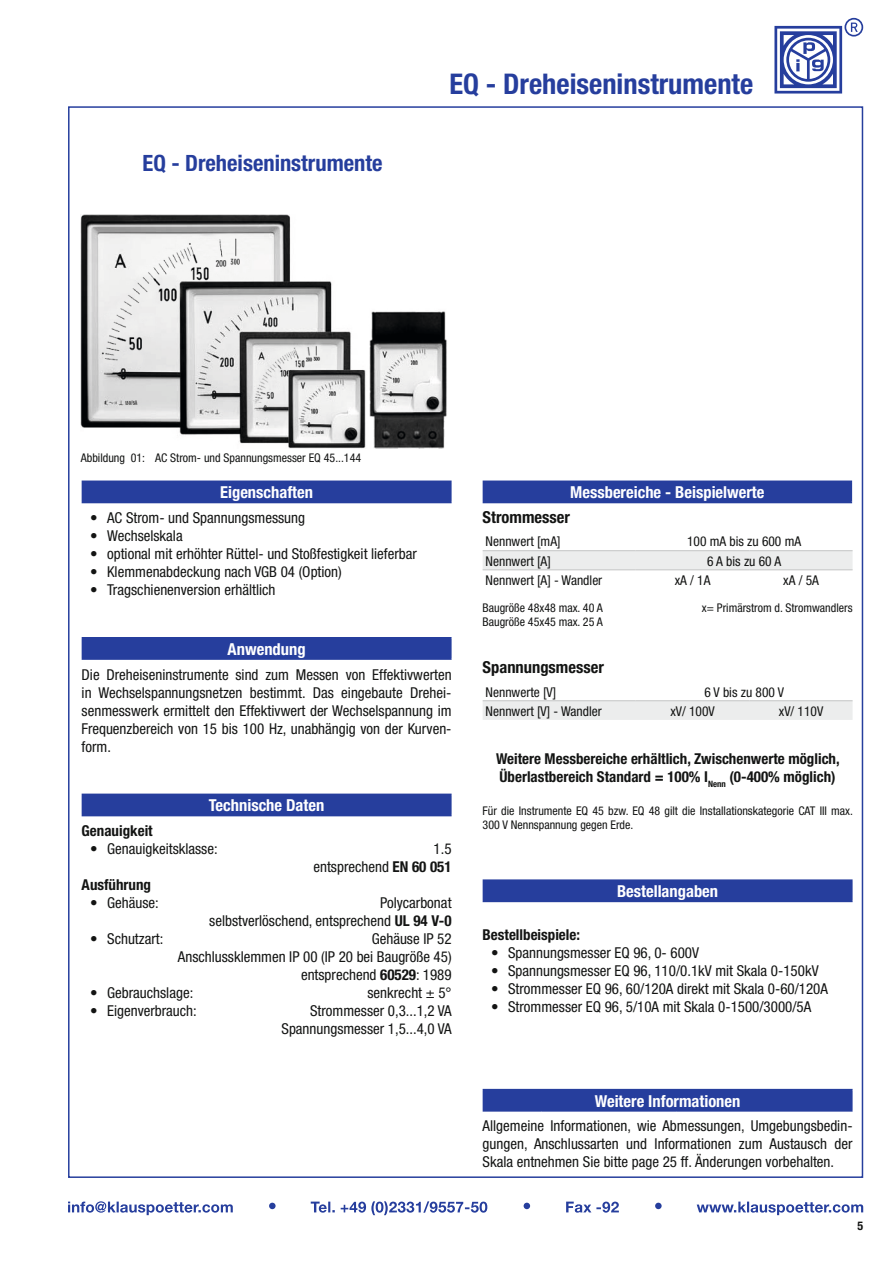
<style>
.page{position:relative;width:893px;height:1263px;background:#fff}
.page>*{position:absolute;margin:0;border:0;box-sizing:border-box;transform-origin:0 0}
.t1{font:700 condensed 28.5px "Helvetica Neue";color:#263e9d}
.t2{font:700 condensed 22.5px "Helvetica Neue";color:#263e9d}
.t3{font:700 condensed 16.5px "Helvetica Neue";color:#fff}
.t4{font:700 condensed 16.5px "Helvetica Neue";color:#131413}
.t5{font:condensed 15px/18px "Helvetica Neue";color:#131413;text-align:right}
.t6{font:700 condensed 15px/18px "Helvetica Neue";color:#131413}
.t7{font:condensed 13.5px "Helvetica Neue";color:#131413}
.t8{font:condensed 12px/14.4px "Helvetica Neue";color:#131413}
.t9{font:700 condensed 12px "Helvetica Neue";color:#131413}
.s1{font-weight:700}
</style>
<div class="page">
<svg style="left:774px;top:18px;width:89px;height:76px"></svg>
<svg style="left:697px;top:1201px;width:166px;height:14px"></svg>
<svg style="left:68px;top:1201px;width:165px;height:14px"></svg>
<svg style="left:311px;top:1201px;width:176px;height:14px"></svg>
<svg style="left:566px;top:1201px;width:53px;height:11px"></svg>
<div style="left:269px;top:1203px;width:7px;height:6px;background:#263e9d;border-radius:50%"></div>
<svg style="left:524px;top:1203px;width:6px;height:6px"></svg>
<div style="left:655px;top:1203px;width:7px;height:6px;background:#263e9d;border-radius:50%"></div>
<img style="left:81px;top:215px;width:366px;height:234px">
<div style="left:82px;top:481px;width:369px;height:21px;background:#263e9d"></div>
<hr style="left:82px;top:480px;width:370px;height:2px;background:#263e9d">
<hr style="left:450px;top:482px;width:2px;height:20px;background:#263e9d">
<hr style="left:82px;top:502px;width:370px;height:1px;background:#263e9d">
<div style="left:82px;top:638px;width:369px;height:21px;background:#263e9d"></div>
<hr style="left:82px;top:637px;width:370px;height:1px;background:#263e9d">
<hr style="left:450px;top:638px;width:2px;height:20px;background:#263e9d">
<hr style="left:82px;top:658px;width:370px;height:2px;background:#263e9d">
<div style="left:82px;top:794px;width:369px;height:22px;background:#263e9d"></div>
<hr style="left:82px;top:794px;width:370px;height:1px;background:#263e9d">
<hr style="left:450px;top:795px;width:2px;height:20px;background:#263e9d">
<hr style="left:82px;top:815px;width:370px;height:1px;background:#263e9d">
<div style="left:483px;top:880px;width:369px;height:21px;background:#263e9d"></div>
<hr style="left:483px;top:879px;width:370px;height:2px;background:#263e9d">
<hr style="left:851px;top:881px;width:2px;height:20px;background:#263e9d">
<hr style="left:483px;top:901px;width:370px;height:1px;background:#263e9d">
<div style="left:483px;top:1089px;width:369px;height:22px;background:#263e9d"></div>
<hr style="left:764px;top:1089px;width:89px;height:1px;background:#263e9d">
<hr style="left:851px;top:1090px;width:2px;height:20px;background:#263e9d">
<hr style="left:764px;top:1110px;width:89px;height:1px;background:#263e9d">
<div style="left:483px;top:481px;width:368px;height:21px;background:#263e9d"></div>
<svg style="left:851px;top:482px;width:1px;height:20px"></svg>
<hr style="left:483px;top:480px;width:369px;height:2px;background:#263e9d">
<hr style="left:483px;top:502px;width:369px;height:1px;background:#263e9d">
<div style="left:483px;top:551px;width:370px;height:18px;background:#eceded"></div>
<hr style="left:636px;top:550px;width:113px;height:1px;background:#c4c5c5">
<hr style="left:749px;top:550px;width:104px;height:1px;background:#c4c5c5">
<hr style="left:483px;top:569px;width:153px;height:1px;background:#c4c5c5">
<hr style="left:636px;top:569px;width:113px;height:1px;background:#c4c5c5">
<hr style="left:749px;top:569px;width:104px;height:1px;background:#c4c5c5">
<hr style="left:483px;top:550px;width:153px;height:1px;background:#c4c5c5">
<div style="left:483px;top:701px;width:370px;height:19px;background:#eceded"></div>
<hr style="left:483px;top:700px;width:153px;height:1px;background:#c4c5c5">
<hr style="left:636px;top:700px;width:113px;height:1px;background:#c4c5c5">
<hr style="left:749px;top:700px;width:104px;height:1px;background:#c4c5c5">
<h2 class="t2" style="left:143px;top:149px;width:241px">EQ - Dreheiseninstrumente</h2>
<h1 class="t1" style="left:449px;top:66px;width:305px">EQ - Dreheiseninstrumente</h1>
<p class="t8" style="left:81px;top:451px;width:282px">Abbildung 01: AC Strom- und Spannungsmesser EQ 45...144</p>
<p class="t3" style="left:220px;top:482px;width:94px">Eigenschaften</p>
<p class="t5" style="left:90px;top:509px;width:216px">• AC Strom- und Spannungsmessung</p>
<p class="t5" style="left:90px;top:527px;width:94px">• Wechselskala</p>
<p class="t5" style="left:90px;top:545px;width:328px">• optional mit erhöhter Rüttel- und Stoßfestigkeit lieferbar</p>
<p class="t5" style="left:90px;top:563px;width:253px">• Klemmenabdeckung nach VGB 04 (Option)</p>
<p class="t5" style="left:90px;top:581px;width:187px">• Tragschienenversion erhältlich</p>
<p class="t3" style="left:228px;top:639px;width:79px">Anwendung</p>
<p class="t5" style="left:82px;top:665px;width:371px;text-align:justify">Die Dreheiseninstrumente sind zum Messen von Effektivwerten in Wechselspannungsnetzen bestimmt. Das eingebaute Drehei&shy;senmesswerk ermittelt den Effektivwert der Wechselspannung im Frequenzbereich von 15 bis 100 Hz, unabhängig von der Kurven&shy;form.</p>
<p class="t3" style="left:209px;top:795px;width:117px">Technische Daten</p>
<p class="t6" style="left:82px;top:821px;width:73px">Genauigkeit</p>
<p class="t5" style="left:90px;top:840px;width:129px">• Genauigkeitsklasse:</p>
<p class="t5" style="left:313px;top:840px;width:140px">1.5<br>entsprechend <span class="s1">EN 60 051</span></p>
<p class="t6" style="left:82px;top:875px;width:71px">Ausführung</p>
<p class="t5" style="left:90px;top:894px;width:70px">• Gehäuse:</p>
<p class="t5" style="left:209px;top:894px;width:244px">Polycarbonat<br>selbstverlöschend, entsprechend <span class="s1">UL 94 V-0</span></p>
<p class="t5" style="left:90px;top:930px;width:75px">• Schutzart:</p>
<p class="t5" style="left:178px;top:930px;width:275px">Gehäuse IP 52<br>Anschlussklemmen IP 00 (IP 20 bei Baugröße 45) entsprechend <span class="s1">60529</span>: 1989</p>
<p class="t5" style="left:90px;top:984px;width:105px">• Gebrauchslage:</p>
<p class="t5" style="left:367px;top:984px;width:86px">senkrecht ± 5°</p>
<p class="t5" style="left:90px;top:1002px;width:108px">• Eigenverbrauch:</p>
<p class="t5" style="left:282px;top:1002px;width:172px">Strommesser 0,3...1,2 VA<br>Spannungsmesser 1,5...4,0 VA</p>
<p class="t3" style="left:570px;top:482px;width:196px">Messbereiche - Beispielwerte</p>
<p class="t4" style="left:483px;top:507px;width:89px">Strommesser</p>
<p class="t7" style="left:486px;top:534px;width:76px">Nennwert [mA]</p>
<p class="t7" style="left:687px;top:534px;width:116px">100 mA bis zu 600 mA</p>
<p class="t7" style="left:486px;top:553px;width:67px">Nennwert [A]</p>
<p class="t7" style="left:707px;top:553px;width:76px">6 A bis zu 60 A</p>
<p class="t7" style="left:486px;top:572px;width:118px">Nennwert [A] - Wandler</p>
<p class="t7" style="left:675px;top:572px;width:37px">xA / 1A</p>
<p class="t7" style="left:783px;top:572px;width:37px">xA / 5A</p>
<p class="t8" style="left:483px;top:600px;width:122px">Baugröße 48x48 max. 40 A</p>
<p class="t8" style="left:702px;top:600px;width:152px">x= Primärstrom d. Stromwandlers</p>
<p class="t8" style="left:483px;top:615px;width:122px">Baugröße 45x45 max. 25 A</p>
<p class="t4" style="left:483px;top:657px;width:123px">Spannungsmesser</p>
<p class="t7" style="left:486px;top:684px;width:72px">Nennwerte [V]</p>
<p class="t7" style="left:704px;top:684px;width:81px">6 V bis zu 800 V</p>
<p class="t7" style="left:486px;top:703px;width:118px">Nennwert [V] - Wandler</p>
<p class="t7" style="left:670px;top:703px;width:46px">xV/ 100V</p>
<p class="t7" style="left:779px;top:703px;width:46px">xV/ 110V</p>
<p class="t6" style="left:496px;top:750px;width:345px">Weitere Messbereiche erhältlich, Zwischenwerte möglich,<br>Überlastbereich Standard = 100% I<sub>Nenn</sub> (0-400% möglich)</p>
<p class="t8" style="left:483px;top:803px;width:372px">Für die Instrumente EQ 45 bzw. EQ 48 gilt die Installationskategorie CAT III max.<br>300 V Nennspannung gegen Erde.</p>
<p class="t3" style="left:617px;top:881px;width:103px">Bestellangaben</p>
<p class="t6" style="left:483px;top:925px;width:99px">Bestellbeispiele:</p>
<p class="t5" style="left:491px;top:943px;width:209px">• Spannungsmesser EQ 96, 0- 600V</p>
<p class="t5" style="left:491px;top:961px;width:329px">• Spannungsmesser EQ 96, 110/0.1kV mit Skala 0-150kV</p>
<p class="t5" style="left:491px;top:979px;width:338px">• Strommesser EQ 96, 60/120A direkt mit Skala 0-60/120A</p>
<p class="t5" style="left:491px;top:997px;width:322px">• Strommesser EQ 96, 5/10A mit Skala 0-1500/3000/5A</p>
<p class="t3" style="left:595px;top:1091px;width:147px">Weitere Informationen</p>
<p class="t5" style="left:483px;top:1117px;width:371px;text-align:justify">Allgemeine Informationen, wie Abmessungen, Umgebungsbedin&shy;gungen, Anschlussarten und Informationen zum Austausch der Skala entnehmen Sie bitte page 25 ff. Änderungen vorbehalten.</p>
<p class="t9" style="left:857px;top:1218px;width:7px">5</p>
</div>
